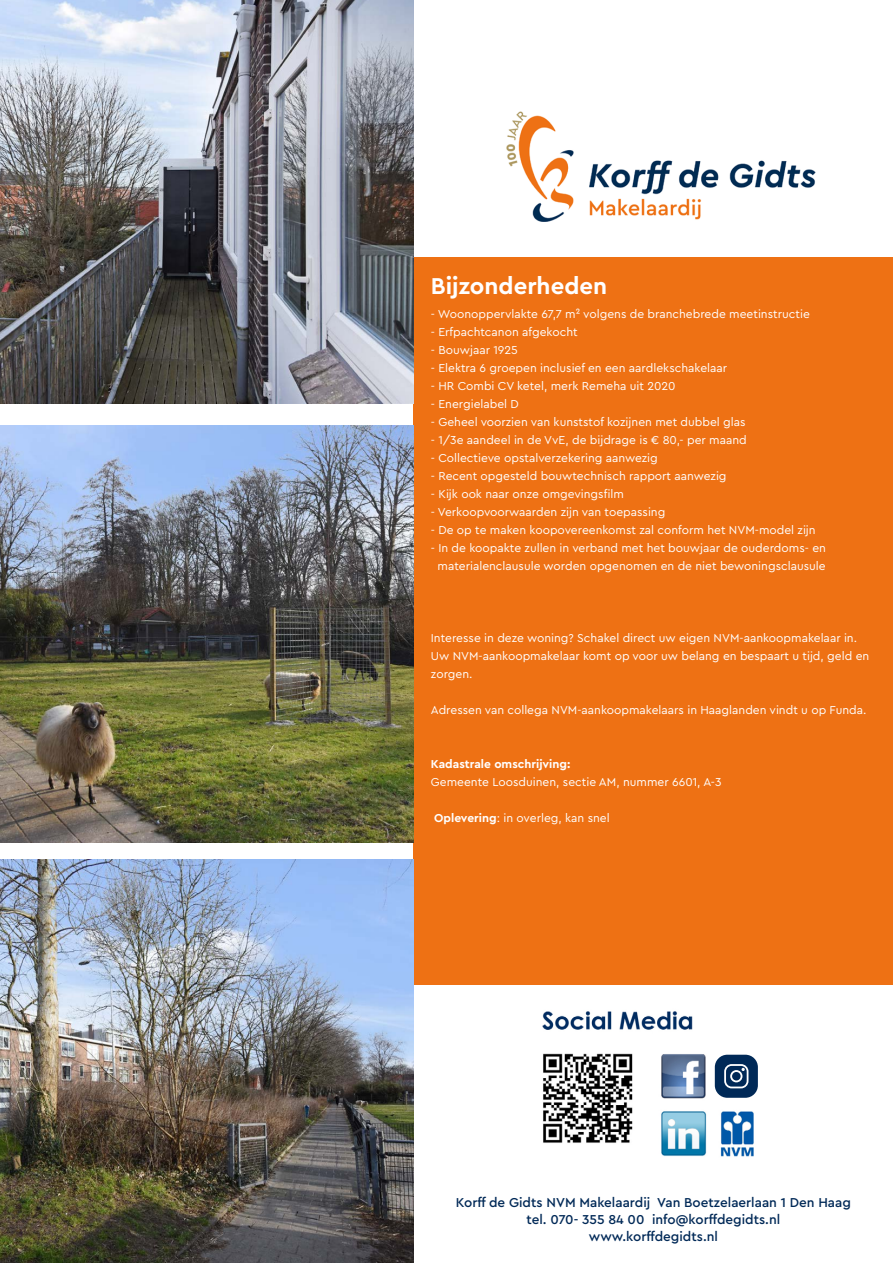
<style>
.page{position:relative;width:893px;height:1263px;background:#fff}
.page>*{position:absolute;margin:0;border:0;box-sizing:border-box;transform-origin:0 0}
.t1{font:700 24px "Cera Pro";color:#fff}
.t2{font:500 13.5px/17.2px "Cera Pro";color:#002957;text-align:center}
.t3{font:12px/18px "Cera Pro";color:#fff;text-align:center}
.t4{font:700 12px "Cera Pro";color:#fff}
.s1{font-weight:700}
</style>
<div class="page">
<div style="left:414px;top:257px;width:479px;height:727px;background:#ee7114"></div>
<img style="left:506px;top:111px;width:310px;height:110px">
<img style="left:0;top:426px;width:414px;height:417px">
<img style="left:0;top:860px;width:414px;height:403px">
<img style="left:0;top:0;width:414px;height:404px">
<img style="left:542px;top:1011px;width:216px;height:146px">
<div style="left:715px;top:1055px;width:43px;height:43px;background:#002957;border-radius:13px"></div>
<svg style="left:724px;top:1064px;width:24px;height:24px"></svg>
<h1 class="t1" style="left:431px;top:270px;width:178px">Bijzonderheden</h1>
<p class="t3" style="left:431px;top:304px;width:380px">- Woonoppervlakte 67,7 m² volgens de branchebrede meetinstructie</p>
<p class="t3" style="left:431px;top:322px;width:148px">- Erfpachtcanon afgekocht</p>
<p class="t3" style="left:431px;top:340px;width:89px">- Bouwjaar 1925</p>
<p class="t3" style="left:431px;top:358px;width:298px">- Elektra 6 groepen inclusief en een aardlekschakelaar</p>
<p class="t3" style="left:431px;top:376px;width:246px">- HR Combi CV ketel, merk Remeha uit 2020</p>
<p class="t3" style="left:431px;top:394px;width:89px">- Energielabel D</p>
<p class="t3" style="left:431px;top:412px;width:316px">- Geheel voorzien van kunststof kozijnen met dubbel glas</p>
<p class="t3" style="left:431px;top:430px;width:317px">- 1/3e aandeel in de VvE, de bijdrage is € 80,- per maand</p>
<p class="t3" style="left:431px;top:448px;width:228px">- Collectieve opstalverzekering aanwezig</p>
<p class="t3" style="left:431px;top:466px;width:297px">- Recent opgesteld bouwtechnisch rapport aanwezig</p>
<p class="t3" style="left:431px;top:484px;width:195px">- Kijk ook naar onze omgevingsfilm</p>
<p class="t3" style="left:431px;top:502px;width:236px">- Verkoopvoorwaarden zijn van toepassing</p>
<p class="t3" style="left:431px;top:520px;width:386px">- De op te maken koopovereenkomst zal conform het NVM-model zijn</p>
<p class="t3" style="left:431px;top:538px;width:397px">- In de koopakte zullen in verband met het bouwjaar de ouderdoms- en materialenclausule worden opgenomen en de niet bewoningsclausule</p>
<p class="t3" style="left:431px;top:628px;width:440px;text-align:left">Interesse in deze woning? Schakel direct uw eigen NVM-aankoopmakelaar in.<br>Uw NVM-aankoopmakelaar komt op voor uw belang en bespaart u tijd, geld en zorgen.</p>
<p class="t3" style="left:431px;top:700px;width:437px">Adressen van collega NVM-aankoopmakelaars in Haaglanden vindt u op Funda.</p>
<p class="t4" style="left:431px;top:756px;width:141px">Kadastrale omschrijving:</p>
<p class="t3" style="left:431px;top:772px;width:292px">Gemeente Loosduinen, sectie AM, nummer 6601, A-3</p>
<p class="t3" style="left:434px;top:808px;width:177px"><span class="s1">Oplevering</span>: in overleg, kan snel</p>
<p class="t2" style="left:456px;top:1193px;width:397px">Korff de Gidts NVM Makelaardij Van Boetzelaerlaan 1 Den Haag tel. 070- 355 84 00 info@korffdegidts.nl<br>www.korffdegidts.nl</p>
</div>
